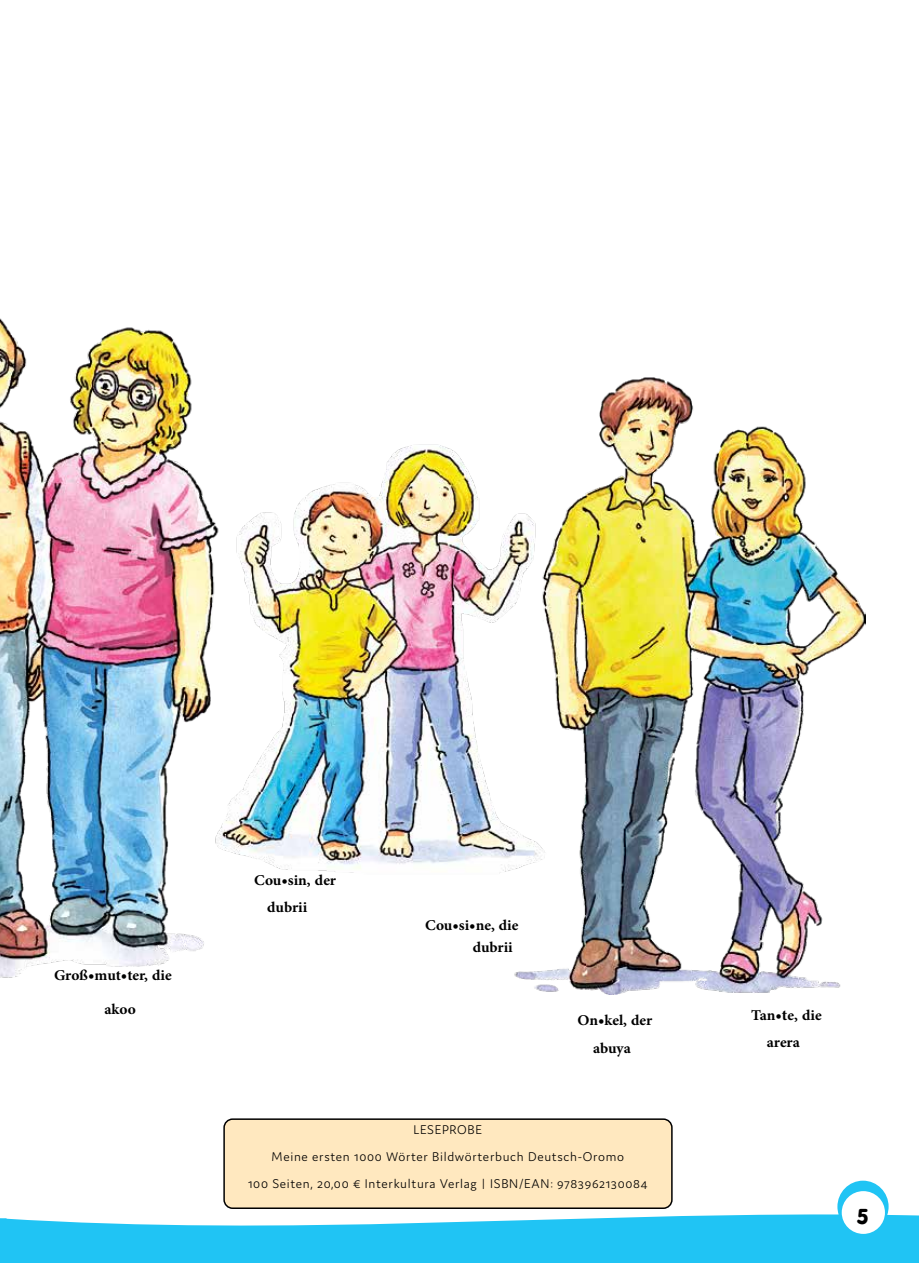
<style>
.page{position:relative;width:919px;height:1263px;background:#fff}
.page>*{position:absolute;margin:0;border:0;box-sizing:border-box;transform-origin:0 0}
.t1{font:22.5px "VAG Round";color:#000}
.t2{font:700 21px "Adobe Arabic";color:#000}
.t3{font:300 13.5px/27px "Domus";letter-spacing:.05em;color:#000;text-align:center}
.s1{font-size:22.5px;color:#000101}
</style>
<div class="page">
<img style="left:0;top:318px;width:865px;height:677px">
<div style="left:224px;top:1119px;width:447px;height:89px;background:#ffe8bf;border-radius:9px"></div>
<div style="left:223px;top:1118px;width:449px;height:91px;border:2px solid #000;border-radius:9px"></div>
<svg style="left:0;top:1181px;width:918px;height:82px;fill:#20c4f4"></svg>
<div style="left:841px;top:1191px;width:43px;height:43px;background:#fff;border-radius:50%"></div>
<h2 class="t2" style="left:54px;top:961px;width:119px">Groß<span class="s1">•</span>mut<span class="s1">•</span>ter, die</h2>
<h2 class="t2" style="left:104px;top:995px;width:33px">akoo</h2>
<h2 class="t2" style="left:254px;top:866px;width:84px">Cou<span class="s1">•</span>sin, der</h2>
<h2 class="t2" style="left:267px;top:892px;width:41px">dubrii</h2>
<h2 class="t2" style="left:425px;top:910px;width:95px">Cou<span class="s1">•</span>si<span class="s1">•</span>ne, die</h2>
<h2 class="t2" style="left:472px;top:932px;width:41px">dubrii</h2>
<h2 class="t2" style="left:577px;top:1005px;width:76px">On<span class="s1">•</span>kel, der</h2>
<h2 class="t2" style="left:751px;top:1000px;width:72px">Tan<span class="s1">•t</span>e, die</h2>
<h2 class="t2" style="left:593px;top:1034px;width:39px">abuya</h2>
<h2 class="t2" style="left:766px;top:1027px;width:35px">arera</h2>
<p class="t3" style="left:248px;top:1115px;width:401px">LESEPROBE<br>Meine ersten 1000 Wörter Bildwörterbuch Deutsch-Oromo<br>100 Seiten, 20,00 € Interkultura Verlag | ISBN/EAN: 9783962130084</p>
<h1 class="t1" style="left:856px;top:1204px;width:14px">5</h1>
</div>
